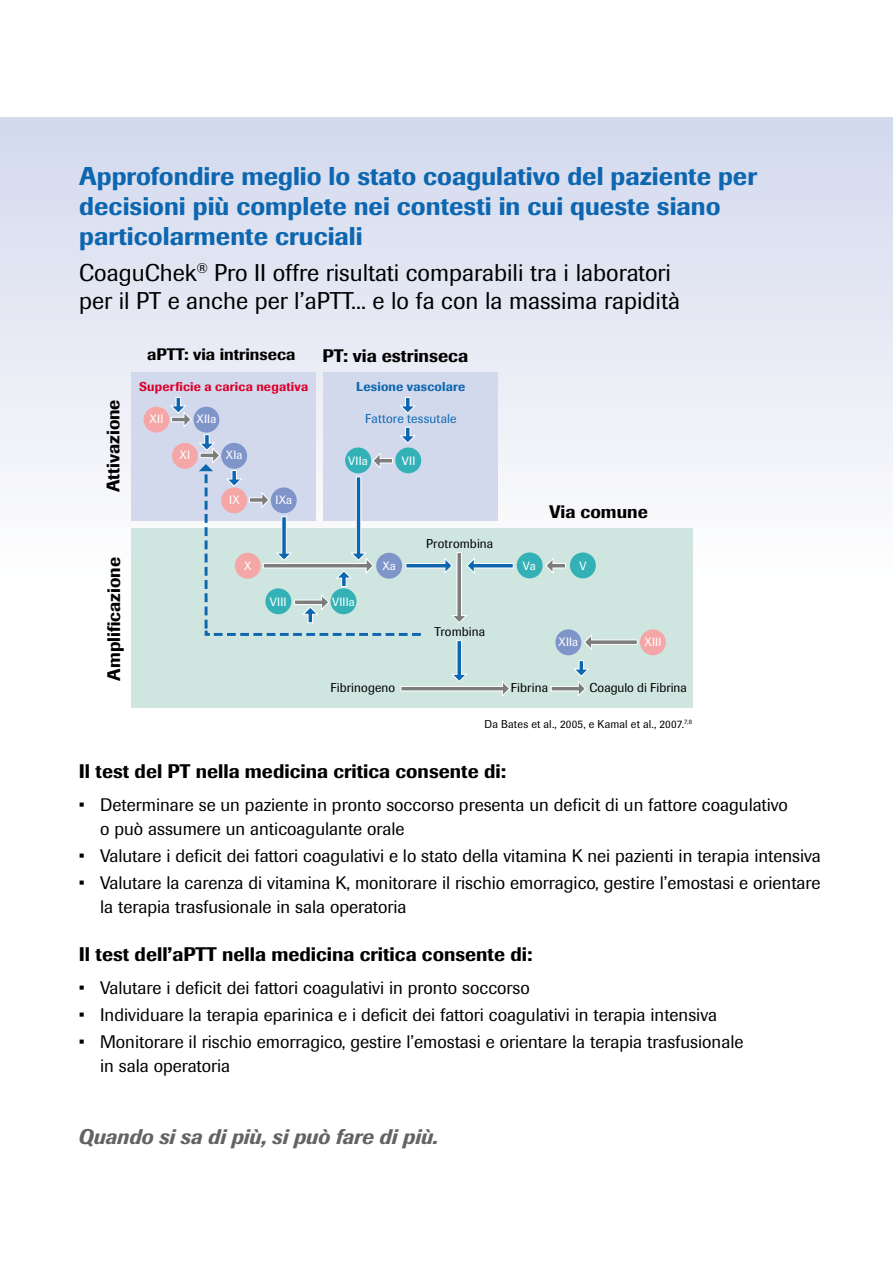
<style>
.page{position:relative;width:893px;height:1263px;background:#fff}
.page>*{position:absolute;margin:0;border:0;box-sizing:border-box;transform-origin:0 0}
.t1{font:500 25.5px/30px "Imago Pro";color:#0d66b0}
.t2{font:24px/28.5px "Imago Pro";color:#000}
.t3{font:italic 500 21px "Imago Pro";color:#636362}
.t4{font:500 19.5px "Imago Pro";color:#000}
.t5{font:18px/24px "Imago Pro";color:#000}
.t6{font:500 18px "Imago Pro";color:#000}
.t7{font:500 16.5px "Imago Pro";color:#000}
.t8{font:12.75px "Imago Pro";letter-spacing:.01em;color:#000}
.t9{font:500 12.75px "Imago Pro";letter-spacing:.02em;color:#dd002b}
.t10{font:500 12.75px "Imago Pro";letter-spacing:.015em;color:#0d66b0}
.t11{font:12.75px "Imago Pro";letter-spacing:.015em;color:#0d66b0}
.t12{font:12px "Imago Pro";letter-spacing:.015em;color:#fff}
.t13{font:11.25px "Imago Pro";letter-spacing:.015em;color:#000}
</style>
<div class="page">
<div style="left:0;top:117px;width:892px;height:688px;background:linear-gradient(to bottom,#d7dcee,#fff)"></div>
<div style="left:131px;top:372px;width:185px;height:149px;background:#d2d9ed"></div>
<div style="left:323px;top:372px;width:175px;height:149px;background:#d2d9ed"></div>
<div style="left:131px;top:528px;width:562px;height:180px;background:#cee5e0"></div>
<div style="left:143px;top:407px;width:26px;height:26px;background:#f5a7a7;border-radius:50%"></div>
<div style="left:193px;top:407px;width:26px;height:26px;background:#7f95ca;border-radius:50%"></div>
<div style="left:172px;top:443px;width:26px;height:26px;background:#f5a7a7;border-radius:50%"></div>
<div style="left:555px;top:629px;width:26px;height:26px;background:#7f95ca;border-radius:50%"></div>
<div style="left:516px;top:552px;width:26px;height:26px;background:#34b1b6;border-radius:50%"></div>
<div style="left:570px;top:552px;width:26px;height:26px;background:#34b1b6;border-radius:50%"></div>
<div style="left:640px;top:629px;width:26px;height:26px;background:#f5a7a7;border-radius:50%"></div>
<svg style="left:169px;top:397px;width:23px;height:31px"></svg>
<svg style="left:400px;top:397px;width:16px;height:17px"></svg>
<svg style="left:545px;top:558px;width:21px;height:16px"></svg>
<svg style="left:550px;top:660px;width:39px;height:37px"></svg>
<svg style="left:584px;top:634px;width:54px;height:16px"></svg>
<svg style="left:198px;top:427px;width:316px;height:270px"></svg>
<h1 class="t1" style="left:79px;top:163px;width:679px">Approfondire meglio lo stato coagulativo del paziente per decisioni più complete nei contesti in cui queste siano particolarmente cruciali</h1>
<h2 class="t2" style="left:79px;top:260px;width:602px">CoaguChek<sup>®</sup> Pro II offre risultati comparabili tra i laboratori per il PT e anche per l’aPTT... e lo fa con la massima rapidità</h2>
<p class="t6" style="left:107px;top:492px;width:95px;rotate:-90deg">Attivazione</p>
<p class="t6" style="left:107px;top:681px;width:125px;rotate:-90deg">Amplificazione</p>
<p class="t7" style="left:147px;top:348px;width:150px">aPTT: via intrinseca</p>
<p class="t6" style="left:322px;top:349px;width:147px">PT: via estrinseca</p>
<p class="t9" style="left:139px;top:382px;width:171px">Superficie a carica negativa</p>
<p class="t10" style="left:356px;top:382px;width:111px">Lesione vascolare</p>
<p class="t11" style="left:365px;top:414px;width:93px">Fattore tessutale</p>
<p class="t12" style="left:150px;top:414px;width:15px">XII</p>
<p class="t12" style="left:196px;top:414px;width:21px">XIIa</p>
<p class="t12" style="left:179px;top:450px;width:12px">XI</p>
<p class="t12" style="left:226px;top:450px;width:18px">XIa</p>
<p class="t12" style="left:229px;top:495px;width:12px">IX</p>
<p class="t12" style="left:275px;top:495px;width:18px">IXa</p>
<p class="t12" style="left:348px;top:456px;width:21px">VIIa</p>
<p class="t12" style="left:402px;top:456px;width:15px">VII</p>
<p class="t8" style="left:426px;top:539px;width:69px">Protrombina</p>
<p class="t6" style="left:549px;top:505px;width:100px">Via comune</p>
<p class="t12" style="left:244px;top:561px;width:9px">X</p>
<p class="t12" style="left:270px;top:597px;width:18px">VIII</p>
<p class="t12" style="left:332px;top:597px;width:24px">VIIIa</p>
<p class="t12" style="left:382px;top:561px;width:15px">Xa</p>
<p class="t12" style="left:523px;top:561px;width:14px">Va</p>
<p class="t12" style="left:579px;top:561px;width:8px">V</p>
<p class="t8" style="left:434px;top:627px;width:52px">Trombina</p>
<p class="t12" style="left:558px;top:637px;width:21px">XIIa</p>
<p class="t12" style="left:644px;top:637px;width:18px">XIII</p>
<p class="t8" style="left:330px;top:683px;width:66px">Fibrinogeno</p>
<p class="t8" style="left:511px;top:683px;width:39px">Fibrina</p>
<p class="t8" style="left:589px;top:683px;width:99px">Coagulo di Fibrina</p>
<p class="t13" style="left:484px;top:720px;width:209px">Da Bates et al., 2005, e Kamal et al., 2007.<sup>7,8</sup></p>
<p class="t4" style="left:79px;top:764px;width:428px">Il test del PT nella medicina critica consente di:</p>
<p class="t5" style="left:100px;top:794px;width:689px;text-indent:-21px">• Determinare se un paziente in pronto soccorso presenta un deficit di un fattore coagulativo o può assumere un anticoagulante orale</p>
<p class="t5" style="left:79px;top:845px;width:743px">• Valutare i deficit dei fattori coagulativi e lo stato della vitamina K nei pazienti in terapia intensiva</p>
<p class="t5" style="left:100px;top:872px;width:722px;text-indent:-21px">• Valutare la carenza di vitamina K, monitorare il rischio emorragico, gestire l’emostasi e orientare la terapia trasfusionale in sala operatoria</p>
<p class="t4" style="left:79px;top:947px;width:455px">Il test dell’aPTT nella medicina critica consente di:</p>
<p class="t5" style="left:79px;top:977px;width:452px">• Valutare i deficit dei fattori coagulativi in pronto soccorso</p>
<p class="t5" style="left:79px;top:1004px;width:639px">• Individuare la terapia eparinica e i deficit dei fattori coagulativi in terapia intensiva</p>
<p class="t5" style="left:100px;top:1031px;width:645px;text-indent:-21px">• Monitorare il rischio emorragico, gestire l’emostasi e orientare la terapia trasfusionale in sala operatoria</p>
<p class="t3" style="left:79px;top:1128px;width:361px">Quando si sa di più, si può fare di più.</p>
</div>
